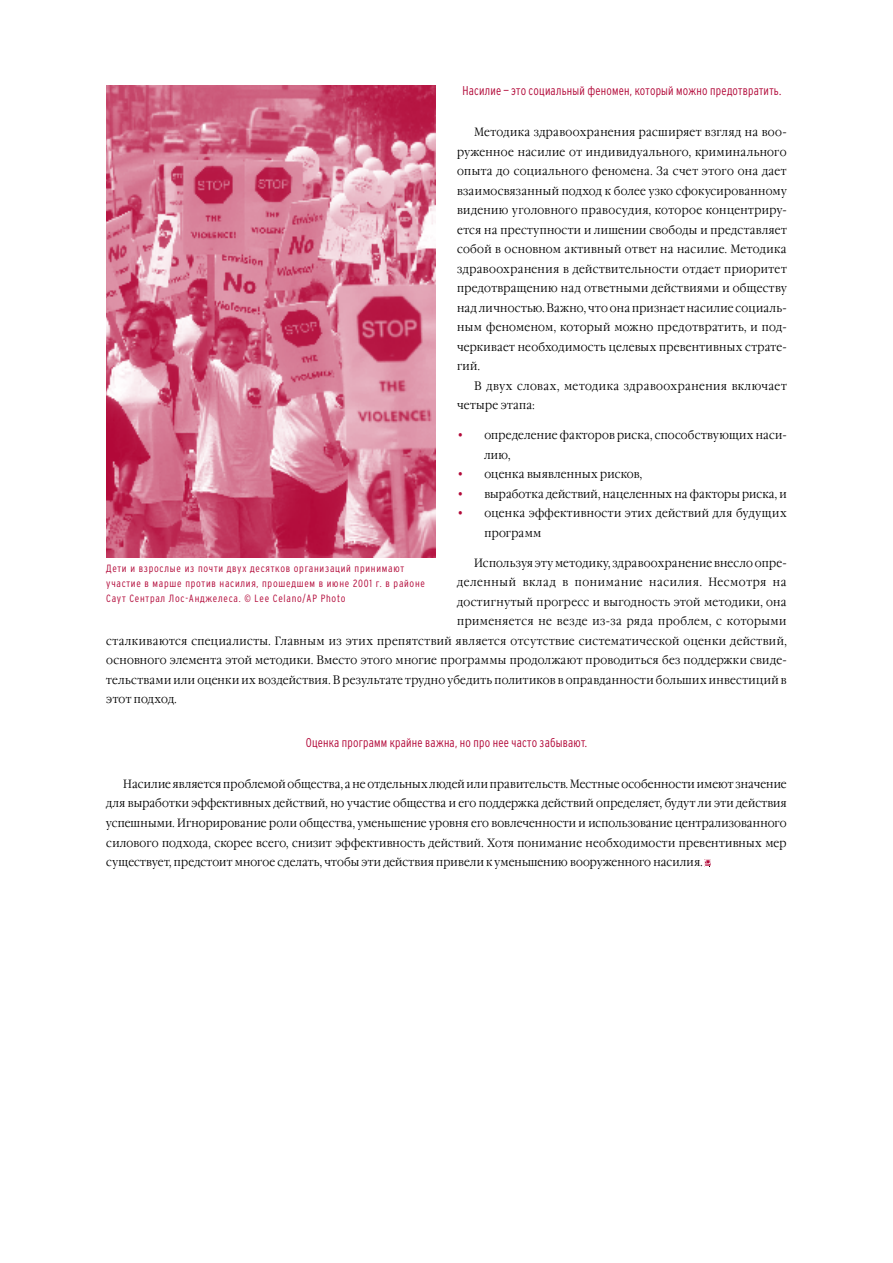
<style>
.page{position:relative;width:893px;height:1263px;background:#fff}
.page>*{position:absolute;margin:0;border:0;box-sizing:border-box;transform-origin:0 0}
.t1{font:ultra-condensed 12.75px "Inter Font";letter-spacing:.02em;color:#b20838;scale:.95 1}
.t2{font:300 12px/19.5px "Garamond C";letter-spacing:.03em;color:#000;scale:.9 1}
.t3{font:300 12px "Garamond C";letter-spacing:.055em;color:#000;scale:.9 1}
.t4{font:ultra-condensed 10.5px/15px "Inter Font";letter-spacing:.07em;color:#b20838}
.s1{color:#b20838}
</style>
<div class="page">
<svg style="left:705px;top:860px;width:6px;height:6px"></svg>
<img style="left:106px;top:85px;width:330px;height:473px">
<p class="t1" style="left:462px;top:84px;width:337px">Насилие – это социальный феномен, который можно предотвратить.</p>
<p class="t2" style="left:457px;top:123px;width:368px;text-align:justify;text-indent:17px">Методика здравоохранения расширяет взгляд на воо&shy;руженное насилие от индивидуального, криминального опыта до социального феномена. За счет этого она дает взаимосвязанный подход к более узко сфокусированному видению уголовного правосудия, которое концентриру&shy;ется на преступности и лишении свободы и представляет собой в основном активный ответ на насилие. Методика здравоохранения в действительности отдает приоритет предотвращению над ответными действиями и обществу над личностью. Важно, что она признает насилие социаль&shy;ным феноменом, который можно предотвратить, и под&shy;черкивает необходимость целевых превентивных страте&shy;гий.</p>
<p class="t2" style="left:457px;top:376px;width:368px;text-indent:17px">В двух словах, методика здравоохранения включает четыре этапа:</p>
<p class="t2" style="left:484px;top:426px;width:337px;text-indent:-27px"><span class="s1">•</span> определение факторов риска, способствующих наси&shy;лию,</p>
<p class="t2" style="left:457px;top:465px;width:207px"><span class="s1">•</span> оценка выявленных рисков,</p>
<p class="t2" style="left:457px;top:484px;width:368px"><span class="s1">•</span> выработка действий, нацеленных на факторы риска, и</p>
<p class="t2" style="left:484px;top:504px;width:337px;text-indent:-27px"><span class="s1">•</span> оценка эффективности этих действий для будущих программ</p>
<p class="t2" style="left:474px;top:553px;width:349px">Используя эту методику, здравоохранение внесло опре-</p>
<p class="t3" style="left:457px;top:576px;width:368px">деленный вклад в понимание насилия. Несмотря на</p>
<p class="t2" style="left:457px;top:592px;width:368px">достигнутый прогресс и выгодность этой методики, она</p>
<p class="t2" style="left:457px;top:612px;width:368px">применяется не везде из-за ряда проблем, с которыми</p>
<p class="t2" style="left:106px;top:631px;width:757px">сталкиваются специалисты. Главным из этих препятствий является отсутствие систематической оценки действий,</p>
<p class="t2" style="left:106px;top:651px;width:757px">основного элемента этой методики. Вместо этого многие программы продолжают проводиться без поддержки свиде-</p>
<p class="t2" style="left:106px;top:670px;width:757px">тельствами или оценки их воздействия. В результате трудно убедить политиков в оправданности больших инвестиций в</p>
<p class="t2" style="left:106px;top:690px;width:80px">этот подход.</p>
<p class="t1" style="left:306px;top:736px;width:298px">Оценка программ крайне важна, но про нее часто забывают.</p>
<p class="t2" style="left:106px;top:774px;width:758px;text-align:justify;text-indent:17px">Насилие является проблемой общества, а не отдельных людей или правительств. Местные особенности имеют значение для выработки эффективных действий, но участие общества и его поддержка действий определяет, будут ли эти действия успешными. Игнорирование роли общества, уменьшение уровня его вовлеченности и использование централизованного силового подхода, скорее всего, снизит эффективность действий. Хотя понимание необходимости превентивных мер существует, предстоит многое сделать, чтобы эти действия привели к уменьшению вооруженного насилия.</p>
<p class="t4" style="left:106px;top:561px;width:320px">Дети и взрослые из почти двух десятков организаций принимают участие в марше против насилия, прошедшем в июне 2001 г. в районе<br>Саут Сентрал Лос-Анджелеса. © Lee Celano/AP Photo</p>
</div>
